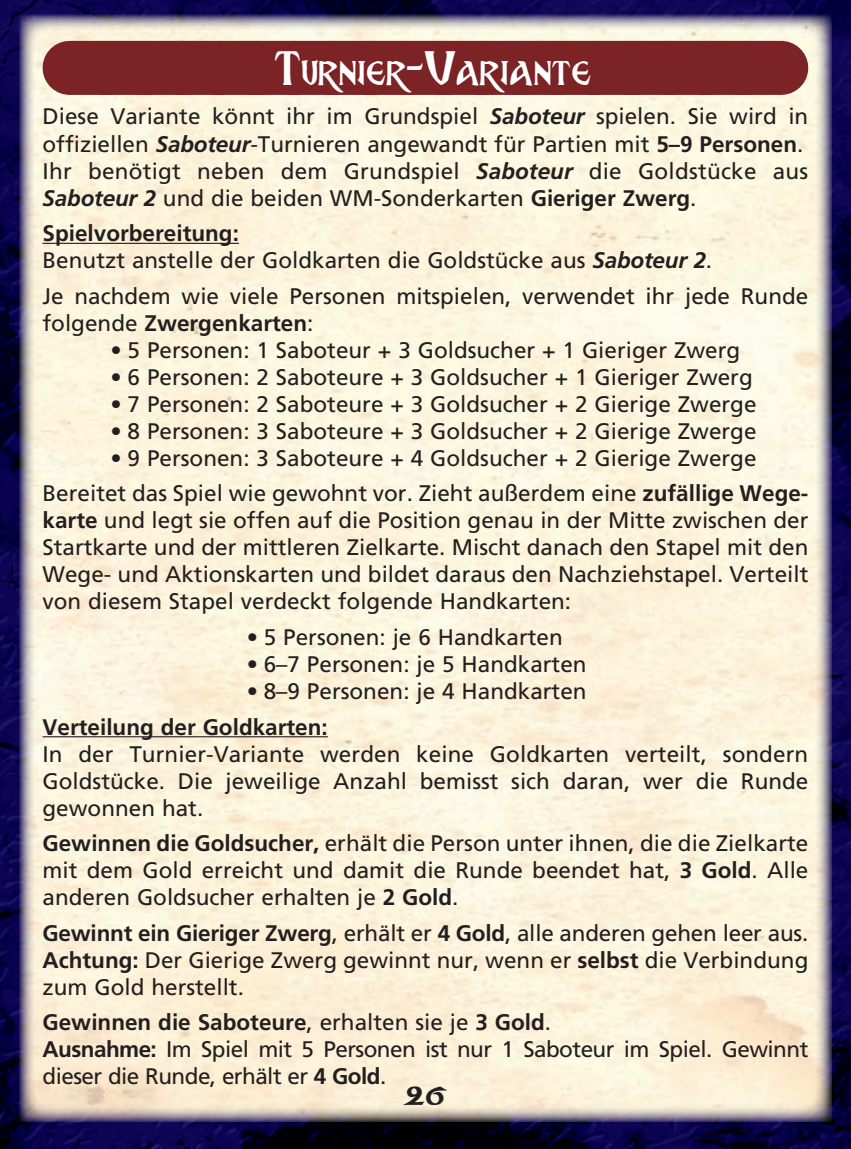
<style>
.page{position:relative;width:851px;height:1149px;background:#fff}
.page>*{position:absolute;margin:0;border:0;box-sizing:border-box;transform-origin:0 0}
.Überschrift_1_Sabote{font:48px "Breathe Fire";color:#fff}
.t1{font:24px "American Uncial Bold AMIGO";color:#231f20}
.Text_Saboteur_20{font:22.5px/27px "Frutiger LT Std";color:#231f20}
.Text_Saboteur_20_mit{font:22.5px "Frutiger LT Std";color:#231f20}
.Text_Saboteur_20-2{font:22.5px/27px "Frutiger LT Std";letter-spacing:-.025em;color:#231f20}
.Text_Saboteur_20-3{font:700 22.5px "Frutiger LT Std";color:#231f20}
.s1{font-weight:700;font-style:italic}
.s2{font-weight:700}
.s3{font-weight:400}
</style>
<div class="page">
<img style="left:0;top:0;width:850px;height:1148px">
<img style="left:19px;top:15px;width:812px;height:1106px">
<div style="left:70px;top:41px;width:711px;height:54px;background:#7c2326"></div>
<hr style="left:43px;top:243px;width:196px;height:1px;background:#231f20">
<hr style="left:43px;top:736px;width:285px;height:1px;background:#231f20">
<p class="Überschrift_1_Sabote" style="left:275px;top:44px;width:319px">Turnier-Variante</p>
<p class="Text_Saboteur_20" style="left:43px;top:103px;width:767px">Diese Variante könnt ihr im Grundspiel <span class="s1">Saboteur</span> spielen. Sie wird in offiziellen <span class="s1">Saboteur</span>-Turnieren angewandt für Partien mit <span class="s2">5–9 Personen</span>.</p>
<p class="Text_Saboteur_20" style="left:43px;top:157px;width:767px">Ihr benötigt neben dem Grundspiel <span class="s1">Saboteur</span> die Goldstücke aus<br><span class="s1">Saboteur 2</span> und die beiden WM-Sonderkarten <span class="s2">Gieriger Zwerg</span>.</p>
<p class="Text_Saboteur_20-3" style="left:43px;top:220px;width:198px">Spielvorbereitung:</p>
<p class="Text_Saboteur_20" style="left:43px;top:247px;width:671px">Benutzt anstelle der Goldkarten die Goldstücke aus <span class="s1">Saboteur 2</span>.</p>
<p class="Text_Saboteur_20" style="left:43px;top:282px;width:767px">Je nachdem wie viele Personen mitspielen, verwendet ihr jede Runde folgende <span class="s2">Zwergenkarten</span>:</p>
<p class="Text_Saboteur_20_mit" style="left:111px;top:336px;width:631px">• 5 Personen: 1 Saboteur + 3 Goldsucher + 1 Gieriger Zwerg</p>
<p class="Text_Saboteur_20_mit" style="left:111px;top:363px;width:643px">• 6 Personen: 2 Saboteure + 3 Goldsucher + 1 Gieriger Zwerg</p>
<p class="Text_Saboteur_20_mit" style="left:111px;top:390px;width:647px">• 7 Personen: 2 Saboteure + 3 Goldsucher + 2 Gierige Zwerge</p>
<p class="Text_Saboteur_20_mit" style="left:111px;top:417px;width:647px">• 8 Personen: 3 Saboteure + 3 Goldsucher + 2 Gierige Zwerge</p>
<p class="Text_Saboteur_20_mit" style="left:111px;top:444px;width:647px">• 9 Personen: 3 Saboteure + 4 Goldsucher + 2 Gierige Zwerge</p>
<p class="Text_Saboteur_20" style="left:43px;top:480px;width:767px;text-align:justify">Bereitet das Spiel wie gewohnt vor. Zieht außerdem eine <span class="s2">zufällige Wege&shy;karte</span> und legt sie offen auf die Position genau in der Mitte zwischen der Startkarte und der mittleren Zielkarte. Mischt danach den Stapel mit den Wege- und Aktionskarten und bildet daraus den Nachziehstapel. Verteilt von diesem Stapel verdeckt folgende Handkarten:</p>
<p class="Text_Saboteur_20_mit" style="left:247px;top:623px;width:317px">• 5 Personen: je 6 Handkarten</p>
<p class="Text_Saboteur_20_mit" style="left:247px;top:650px;width:341px">• 6–7 Personen: je 5 Handkarten</p>
<p class="Text_Saboteur_20_mit" style="left:247px;top:677px;width:341px">• 8–9 Personen: je 4 Handkarten</p>
<p class="Text_Saboteur_20-3" style="left:43px;top:713px;width:287px">Verteilung der Goldkarten:</p>
<p class="Text_Saboteur_20" style="left:43px;top:740px;width:767px;text-align:justify">In der Turnier-Variante werden keine Goldkarten verteilt, sondern Goldstücke. Die jeweilige Anzahl bemisst sich daran, wer die Runde gewonnen hat.</p>
<p class="Text_Saboteur_20" style="left:43px;top:829px;width:767px;text-align:justify"><span class="s2">Gewinnen die Goldsucher,</span> erhält die Person unter ihnen, die die Zielkarte mit dem Gold erreicht und damit die Runde beendet hat, <span class="s2">3 Gold</span>. Alle anderen Goldsucher erhalten je <span class="s2">2 Gold</span>.</p>
<p class="Text_Saboteur_20" style="left:43px;top:919px;width:767px"><span class="s2">Gewinnt ein Gieriger Zwerg</span>, erhält er <span class="s2">4 Gold</span>, alle anderen gehen leer aus.</p>
<p class="Text_Saboteur_20" style="left:43px;top:946px;width:767px"><span class="s2">Achtung:</span> Der Gierige Zwerg gewinnt nur, wenn er <span class="s2">selbst</span> die Verbindung zum Gold herstellt.</p>
<p class="Text_Saboteur_20-3" style="left:43px;top:1008px;width:510px">Gewinnen die Saboteure<span class="s3">, erhalten sie je</span> 3 Gold<span class="s3">.</span></p>
<p class="Text_Saboteur_20-2" style="left:43px;top:1035px;width:767px"><span class="s2">Ausnahme:</span> Im Spiel mit 5 Personen ist nur 1 Saboteur im Spiel. Gewinnt dieser die Runde, erhält er <span class="s2">4 Gold</span>.</p>
<p class="t1" style="left:402px;top:1080px;width:48px">26</p>
</div>
